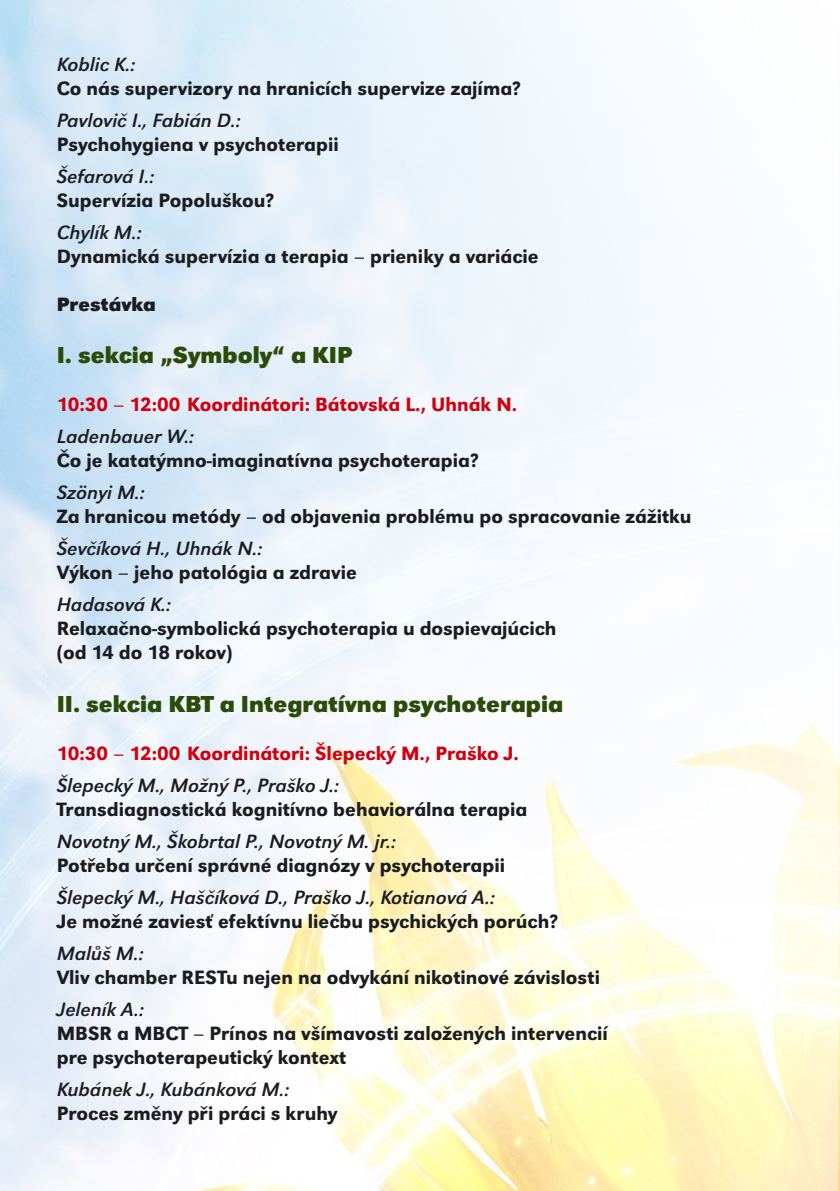
<style>
.page{position:relative;width:840px;height:1191px;background:#fff}
.page>*{position:absolute;margin:0;border:0;box-sizing:border-box;transform-origin:0 0}
.t1{font:700 24px "URW Grotesk TOT";color:#2b4b09}
.t2{font:500 20px/24px "URW Grotesk TOT";color:#1b1c1f}
.t3{font:italic 20px "URW Grotesk TOT";color:#1b1c1f}
.t4{font:500 20px "URW Grotesk TOT";color:#d1000e}
.t5{font:700 20px "URW Grotesk TOT";color:#1b1c1f}
</style>
<div class="page">
<img style="left:0;top:0;width:839px;height:1191px">
<p class="t3" style="left:57px;top:53px;width:80px">Koblic K.:</p>
<p class="t2" style="left:57px;top:76px;width:465px">Co nás supervizory na hranicích supervize zajíma?</p>
<p class="t3" style="left:57px;top:109px;width:185px">Pavlovič I., Fabián D.:</p>
<p class="t2" style="left:57px;top:132px;width:283px">Psychohygiena v psychoterapii</p>
<p class="t3" style="left:57px;top:165px;width:99px">Šefarová I.:</p>
<p class="t2" style="left:57px;top:188px;width:219px">Supervízia Popoluškou?</p>
<p class="t3" style="left:57px;top:221px;width:86px">Chylík M.:</p>
<p class="t2" style="left:57px;top:244px;width:483px">Dynamická supervízia a terapia – prieniky a variácie</p>
<p class="t5" style="left:57px;top:292px;width:100px">Prestávka</p>
<p class="t1" style="left:57px;top:341px;width:297px">I. sekcia „Symboly“ a KIP</p>
<p class="t4" style="left:57px;top:393px;width:462px">10:30 – 12:00 Koordinátori: Bátovská L., Uhnák N.</p>
<p class="t3" style="left:57px;top:425px;width:139px">Ladenbauer W.:</p>
<p class="t2" style="left:57px;top:448px;width:423px">Čo je katatýmno-‑imaginatívna psychoterapia?</p>
<p class="t3" style="left:57px;top:481px;width:90px">Szönyi M.:</p>
<p class="t2" style="left:57px;top:504px;width:636px">Za hranicou metódy – od objavenia problému po spracovanie zážitku</p>
<p class="t3" style="left:57px;top:537px;width:207px">Ševčíková H., Uhnák N.:</p>
<p class="t2" style="left:57px;top:560px;width:301px">Výkon – jeho patológia a zdravie</p>
<p class="t3" style="left:57px;top:593px;width:116px">Hadasová K.:</p>
<p class="t2" style="left:57px;top:616px;width:501px">Relaxačno-‑symbolická psychoterapia u dospievajúcich (od 14 do 18 rokov)</p>
<p class="t1" style="left:57px;top:689px;width:508px">II. sekcia KBT a Integratívna psychoterapia</p>
<p class="t4" style="left:57px;top:741px;width:463px">10:30 – 12:00 Koordinátori: Šlepecký M., Praško J.</p>
<p class="t3" style="left:57px;top:774px;width:284px">Šlepecký M., Možný P., Praško J.:</p>
<p class="t2" style="left:57px;top:797px;width:472px">Transdiagnostická kognitívno behaviorálna terapia</p>
<p class="t3" style="left:57px;top:830px;width:340px">Novotný M., Škobrtal P., Novotný M. jr.:</p>
<p class="t2" style="left:57px;top:853px;width:449px">Potřeba určení správné diagnózy v psychoterapii</p>
<p class="t3" style="left:57px;top:886px;width:439px">Šlepecký M., Haščíková D., Praško J., Kotianová A.:</p>
<p class="t2" style="left:57px;top:909px;width:502px">Je možné zaviesť efektívnu liečbu psychických porúch?</p>
<p class="t3" style="left:57px;top:942px;width:88px">Malůš M.:</p>
<p class="t2" style="left:57px;top:965px;width:544px">Vliv chamber RESTu nejen na odvykání nikotinové závislosti</p>
<p class="t3" style="left:57px;top:998px;width:89px">Jeleník A.:</p>
<p class="t2" style="left:57px;top:1021px;width:552px">MBSR a MBCT – Prínos na všímavosti založených intervencií pre psychoterapeutický kontext</p>
<p class="t3" style="left:57px;top:1077px;width:234px">Kubánek J., Kubánková M.:</p>
<p class="t2" style="left:57px;top:1101px;width:282px">Proces změny při práci s kruhy</p>
</div>
